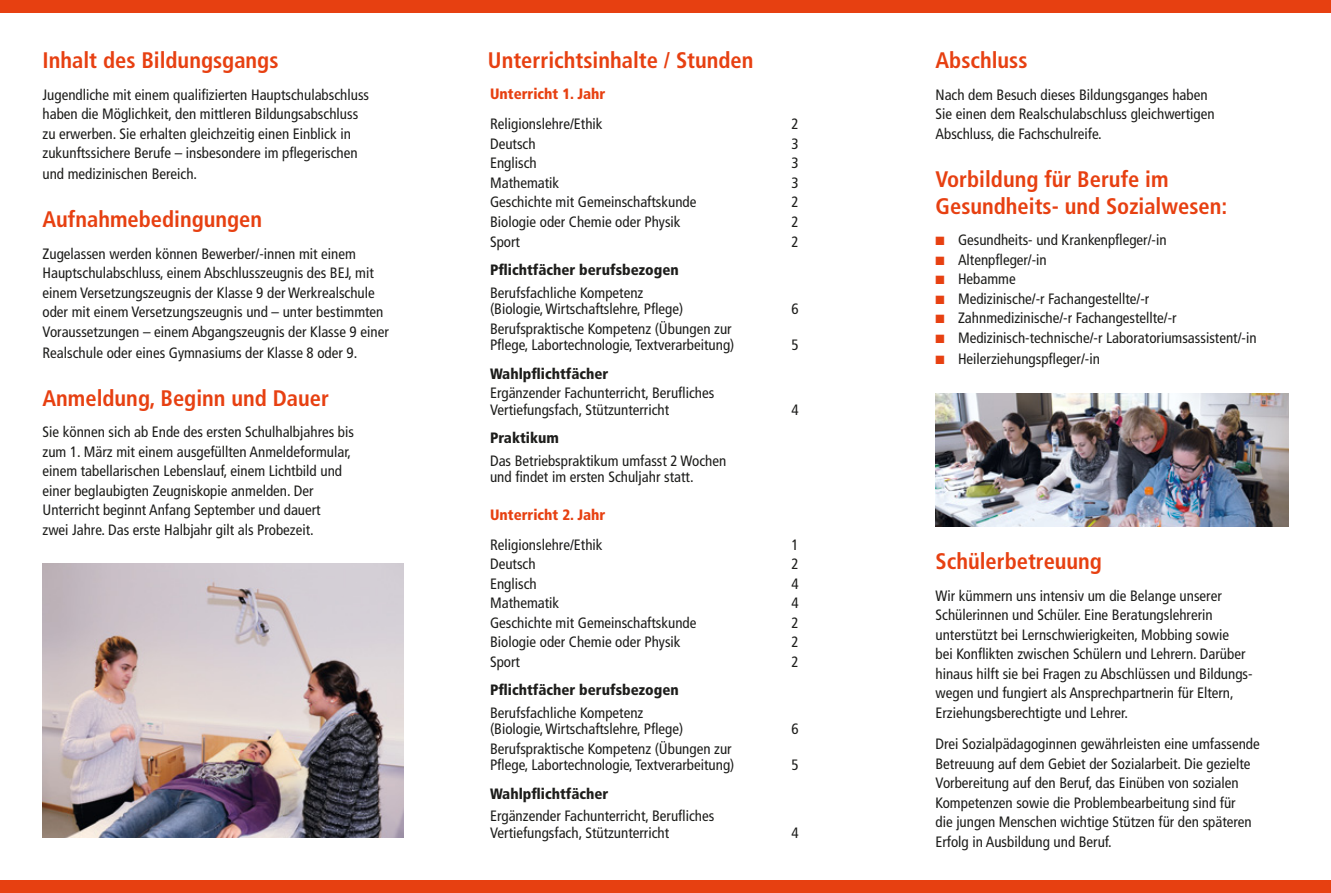
<style>
.page{position:relative;width:1331px;height:893px;background:#fff}
.page>*{position:absolute;margin:0;border:0;box-sizing:border-box;transform-origin:0 0}
.t1{font:700 condensed 22.5px/27px "Frutiger";color:#e74011}
.t2{font:condensed 15px/19.5px "Frutiger";color:#1d1d1b}
.t3{font:900 condensed 15px "Frutiger";color:#1d1d1b}
.t4{font:900 condensed 15px "Frutiger";color:#e74011}
.s1{color:#e74011}
</style>
<div class="page">
<div style="left:0;top:0;width:1331px;height:13px;background:#e74011"></div>
<div style="left:0;top:880px;width:1331px;height:13px;background:#e74011"></div>
<img style="left:935px;top:393px;width:353px;height:133px">
<img style="left:43px;top:563px;width:361px;height:275px">
<h1 class="t1" style="left:43px;top:47px;width:237px">Inhalt des Bildungsgangs</h1>
<h1 class="t1" style="left:488px;top:47px;width:267px">Unterrichtsinhalte / Stunden</h1>
<p class="t2" style="left:43px;top:85px;width:328px">Jugendliche mit einem qualifizierten Hauptschulabschluss haben die Möglichkeit, den mittleren Bildungsabschluss zu erwerben. Sie erhalten gleichzeitig einen Einblick in zukunftssichere Berufe – insbesondere im pflegerischen</p>
<p class="t2" style="left:43px;top:164px;width:156px">und medizinischen Bereich.</p>
<h1 class="t1" style="left:43px;top:206px;width:221px">Aufnahmebedingungen</h1>
<p class="t2" style="left:43px;top:244px;width:348px">Zugelassen werden können Bewerber/-innen mit einem Hauptschulabschluss, einem Abschlusszeugnis des BEJ, mit einem Versetzungszeugnis der Klasse 9 der Werkrealschule oder mit einem Versetzungszeugnis und – unter bestimmten Voraussetzungen – einem Abgangszeugnis der Klasse 9 einer</p>
<p class="t2" style="left:43px;top:343px;width:316px">Realschule oder eines Gymnasiums der Klasse 8 oder 9.</p>
<h1 class="t1" style="left:43px;top:384px;width:288px">Anmeldung, Beginn und Dauer</h1>
<p class="t2" style="left:43px;top:422px;width:313px">Sie können sich ab Ende des ersten Schulhalbjahres bis zum 1. März mit einem ausgefüllten Anmeldeformular, einem tabellarischen Lebenslauf, einem Lichtbild und einer beglaubigten Zeugniskopie anmelden. Der Unterricht beginnt Anfang September und dauert<br>zwei Jahre. Das erste Halbjahr gilt als Probezeit.</p>
<p class="t4" style="left:490px;top:85px;width:117px">Unterricht 1. Jahr</p>
<p class="t2" style="left:490px;top:115px;width:114px">Religionslehre/Ethik</p>
<p class="t2" style="left:792px;top:115px;width:9px">2</p>
<p class="t2" style="left:490px;top:134px;width:47px">Deutsch</p>
<p class="t2" style="left:792px;top:134px;width:9px">3</p>
<p class="t2" style="left:490px;top:154px;width:48px">Englisch</p>
<p class="t2" style="left:792px;top:154px;width:9px">3</p>
<p class="t2" style="left:490px;top:173px;width:71px">Mathematik</p>
<p class="t2" style="left:792px;top:173px;width:9px">3</p>
<p class="t2" style="left:490px;top:193px;width:208px">Geschichte mit Gemeinschaftskunde</p>
<p class="t2" style="left:792px;top:193px;width:9px">2</p>
<p class="t2" style="left:490px;top:212px;width:192px">Biologie oder Chemie oder Physik</p>
<p class="t2" style="left:792px;top:212px;width:9px">2</p>
<p class="t2" style="left:490px;top:232px;width:31px">Sport</p>
<p class="t2" style="left:792px;top:232px;width:9px">2</p>
<p class="t3" style="left:490px;top:261px;width:190px">Pflichtfächer berufsbezogen</p>
<p class="t2" style="left:490px;top:284px;width:195px;line-height:16.5px">Berufsfachliche Kompetenz (Biologie, Wirtschaftslehre, Pflege)</p>
<p class="t2" style="left:792px;top:299px;width:9px">6</p>
<p class="t2" style="left:490px;top:320px;width:246px;line-height:16.5px">Berufspraktische Kompetenz (Übungen zur<br>Pflege, Labortechnologie, Textverarbeitung)</p>
<p class="t2" style="left:792px;top:335px;width:9px">5</p>
<p class="t3" style="left:490px;top:364px;width:120px">Wahlpflichtfächer</p>
<p class="t2" style="left:490px;top:385px;width:226px;line-height:16.5px">Ergänzender Fachunterricht, Berufliches<br>Vertiefungsfach, Stützunterricht</p>
<p class="t2" style="left:792px;top:400px;width:9px">4</p>
<p class="t3" style="left:490px;top:429px;width:70px">Praktikum</p>
<p class="t2" style="left:490px;top:452px;width:238px;line-height:16.5px">Das Betriebspraktikum umfasst 2 Wochen und findet im ersten Schuljahr statt.</p>
<p class="t4" style="left:490px;top:505px;width:117px">Unterricht 2. Jahr</p>
<p class="t2" style="left:490px;top:535px;width:114px">Religionslehre/Ethik</p>
<p class="t2" style="left:792px;top:535px;width:9px">1</p>
<p class="t2" style="left:490px;top:554px;width:47px">Deutsch</p>
<p class="t2" style="left:792px;top:554px;width:9px">2</p>
<p class="t2" style="left:490px;top:574px;width:48px">Englisch</p>
<p class="t2" style="left:792px;top:574px;width:9px">4</p>
<p class="t2" style="left:490px;top:593px;width:71px">Mathematik</p>
<p class="t2" style="left:792px;top:593px;width:9px">4</p>
<p class="t2" style="left:490px;top:613px;width:208px">Geschichte mit Gemeinschaftskunde</p>
<p class="t2" style="left:792px;top:613px;width:9px">2</p>
<p class="t2" style="left:490px;top:632px;width:192px">Biologie oder Chemie oder Physik</p>
<p class="t2" style="left:792px;top:632px;width:9px">2</p>
<p class="t2" style="left:490px;top:652px;width:31px">Sport</p>
<p class="t2" style="left:792px;top:652px;width:9px">2</p>
<p class="t3" style="left:490px;top:681px;width:190px">Pflichtfächer berufsbezogen</p>
<p class="t2" style="left:490px;top:704px;width:195px;line-height:16.5px">Berufsfachliche Kompetenz (Biologie, Wirtschaftslehre, Pflege)</p>
<p class="t2" style="left:792px;top:719px;width:9px">6</p>
<p class="t2" style="left:490px;top:740px;width:246px;line-height:16.5px">Berufspraktische Kompetenz (Übungen zur<br>Pflege, Labortechnologie, Textverarbeitung)</p>
<p class="t3" style="left:490px;top:784px;width:120px">Wahlpflichtfächer</p>
<p class="t2" style="left:490px;top:808px;width:226px;line-height:16.5px">Ergänzender Fachunterricht, Berufliches<br>Vertiefungsfach, Stützunterricht</p>
<p class="t2" style="left:792px;top:755px;width:9px">5</p>
<p class="t2" style="left:792px;top:823px;width:9px">4</p>
<h1 class="t1" style="left:935px;top:47px;width:94px">Abschluss</h1>
<p class="t2" style="left:935px;top:85px;width:281px">Nach dem Besuch dieses Bildungsganges haben<br>Sie einen dem Realschulabschluss gleichwertigen<br>Abschluss, die Fachschulreife.</p>
<h1 class="t1" style="left:935px;top:165px;width:293px">Vorbildung für Berufe im<br>Gesundheits- und Sozialwesen:</h1>
<p class="t2" style="left:935px;top:230px;width:233px"><span class="s1">■</span> Gesundheits- und Krankenpfleger/-in</p>
<p class="t2" style="left:935px;top:250px;width:113px"><span class="s1">■</span> Altenpfleger/-in</p>
<p class="t2" style="left:935px;top:269px;width:82px"><span class="s1">■</span> Hebamme</p>
<p class="t2" style="left:935px;top:289px;width:215px"><span class="s1">■</span> Medizinische/-r Fachangestellte/-r</p>
<p class="t2" style="left:935px;top:308px;width:243px"><span class="s1">■</span> Zahnmedizinische/-r Fachangestellte/-r</p>
<p class="t2" style="left:935px;top:328px;width:323px"><span class="s1">■</span> Medizinisch-technische/-r Laboratoriumsassistent/-in</p>
<p class="t2" style="left:935px;top:349px;width:166px"><span class="s1">■</span> Heilerziehungspfleger/-in</p>
<h1 class="t1" style="left:935px;top:548px;width:168px">Schülerbetreuung</h1>
<p class="t2" style="left:935px;top:586px;width:318px">Wir kümmern uns intensiv um die Belange unserer Schülerinnen und Schüler. Eine Beratungslehrerin unterstützt bei Lernschwierigkeiten, Mobbing sowie<br>bei Konflikten zwischen Schülern und Lehrern. Darüber hinaus hilft sie bei Fragen zu Abschlüssen und Bildungs&shy;wegen und fungiert als Ansprechpartnerin für Eltern, Erziehungsberechtigte und Lehrer.</p>
<p class="t2" style="left:935px;top:734px;width:326px">Drei Sozialpädagoginnen gewährleisten eine umfassende Betreuung auf dem Gebiet der Sozialarbeit. Die gezielte Vorbereitung auf den Beruf, das Einüben von sozialen Kompetenzen sowie die Problembearbeitung sind für<br>die jungen Menschen wichtige Stützen für den späteren Erfolg in Ausbildung und Beruf.</p>
</div>
